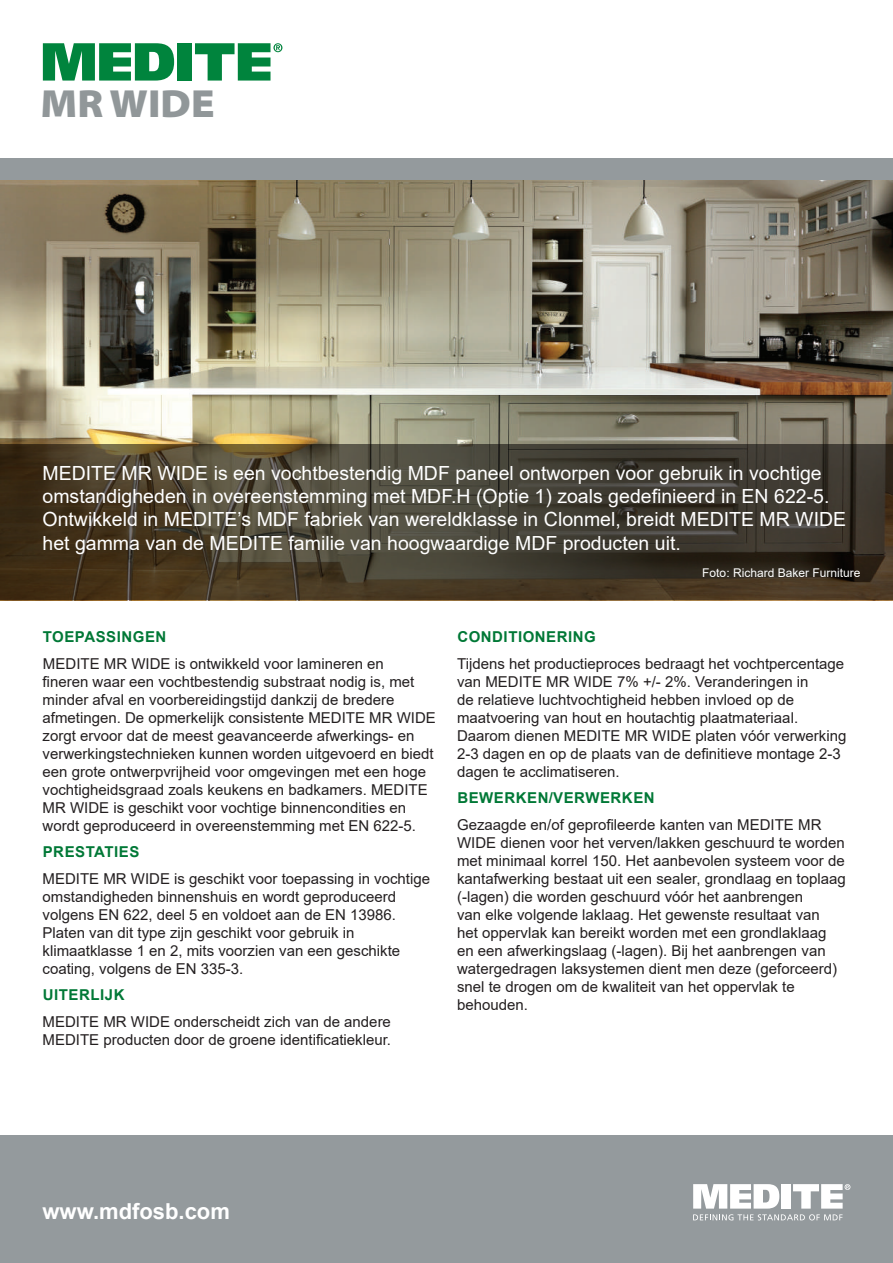
<style>
.page{position:relative;width:893px;height:1263px;background:#fff}
.page>*{position:absolute;margin:0;border:0;box-sizing:border-box;transform-origin:0 0}
.t1{font:700 22.05px "Arial";color:#fff}
.t2{font:19.5px/23.4px "Arial";color:#fff}
.t3{font:15px/18px "Arial";color:#231f20}
.t4{font:700 15px "Arial";letter-spacing:.035em;color:#007836}
.t5{font:12px "Arial";color:#fff}
</style>
<div class="page">
<svg style="left:43px;top:43px;width:131px;height:38px"></svg>
<div style="left:177px;top:43px;width:15px;height:38px;background:#00843d"></div>
<svg style="left:195px;top:43px;width:87px;height:38px"></svg>
<div style="left:0;top:1135px;width:893px;height:128px;background:#949a9d"></div>
<svg style="left:693px;top:1184px;width:86px;height:24px"></svg>
<div style="left:781px;top:1184px;width:10px;height:24px;background:#fff"></div>
<svg style="left:793px;top:1184px;width:57px;height:24px"></svg>
<svg style="left:693px;top:1214px;width:149px;height:6px"></svg>
<img style="left:0;top:180px;width:893px;height:264px">
<div style="left:0;top:159px;width:893px;height:21px;background:#949a9d"></div>
<svg style="left:0;top:444px;width:893px;height:156px;background:#453c2d"></svg>
<p class="t2" style="left:43px;top:461px;width:805px">MEDITE MR WIDE is een vochtbestendig MDF paneel ontworpen voor gebruik in vochtige omstandigheden in overeenstemming met MDF.H (Optie 1) zoals gedefinieerd in EN 622-5.<br>Ontwikkeld in MEDITE’s MDF fabriek van wereldklasse in Clonmel, breidt MEDITE MR WIDE het gamma van de MEDITE familie van hoogwaardige MDF producten uit.</p>
<p class="t5" style="left:702px;top:564px;width:160px">Foto: Richard Baker Furniture</p>
<p class="t4" style="left:43px;top:626px;width:125px">TOEPASSINGEN</p>
<p class="t3" style="left:43px;top:654px;width:395px">MEDITE MR WIDE is ontwikkeld voor lamineren en<br>fineren waar een vochtbestendig substraat nodig is, met minder afval en voorbereidingstijd dankzij de bredere afmetingen. De opmerkelijk consistente MEDITE MR WIDE zorgt ervoor dat de meest geavanceerde afwerkings- en verwerkingstechnieken kunnen worden uitgevoerd en biedt een grote ontwerpvrijheid voor omgevingen met een hoge vochtigheidsgraad zoals keukens en badkamers. MEDITE MR WIDE is geschikt voor vochtige binnencondities en wordt geproduceerd in overeenstemming met EN 622-5.</p>
<p class="t4" style="left:43px;top:842px;width:98px">PRESTATIES</p>
<p class="t3" style="left:43px;top:869px;width:389px">MEDITE MR WIDE is geschikt voor toepassing in vochtige omstandigheden binnenshuis en wordt geproduceerd volgens EN 622, deel 5 en voldoet aan de EN 13986.<br>Platen van dit type zijn geschikt voor gebruik in klimaatklasse 1 en 2, mits voorzien van een geschikte coating, volgens de EN 335-3.</p>
<p class="t4" style="left:43px;top:985px;width:83px">UITERLIJK</p>
<p class="t3" style="left:43px;top:1012px;width:350px">MEDITE MR WIDE onderscheidt zich van de andere<br>MEDITE producten door de groene identificatiekleur.</p>
<p class="t4" style="left:457px;top:626px;width:140px">CONDITIONERING</p>
<p class="t3" style="left:457px;top:654px;width:391px">Tijdens het productieproces bedraagt het vochtpercentage van MEDITE MR WIDE 7% +/- 2%. Veranderingen in<br>de relatieve luchtvochtigheid hebben invloed op de maatvoering van hout en houtachtig plaatmateriaal.<br>Daarom dienen MEDITE MR WIDE platen vóór verwerking 2-3 dagen en op de plaats van de definitieve montage 2-3 dagen te acclimatiseren.</p>
<p class="t4" style="left:457px;top:788px;width:199px">BEWERKEN/VERWERKEN</p>
<p class="t3" style="left:457px;top:815px;width:390px">Gezaagde en/of geprofileerde kanten van MEDITE MR WIDE dienen voor het verven/lakken geschuurd te worden met minimaal korrel 150. Het aanbevolen systeem voor de kantafwerking bestaat uit een sealer, grondlaag en toplaag (-lagen) die worden geschuurd vóór het aanbrengen<br>van elke volgende laklaag. Het gewenste resultaat van<br>het oppervlak kan bereikt worden met een grondlaklaag en een afwerkingslaag (-lagen). Bij het aanbrengen van watergedragen laksystemen dient men deze (geforceerd) snel te drogen om de kwaliteit van het oppervlak te behouden.</p>
<h1 class="t1" style="left:43px;top:1196px;width:189px">www.mdfosb.com</h1>
</div>
